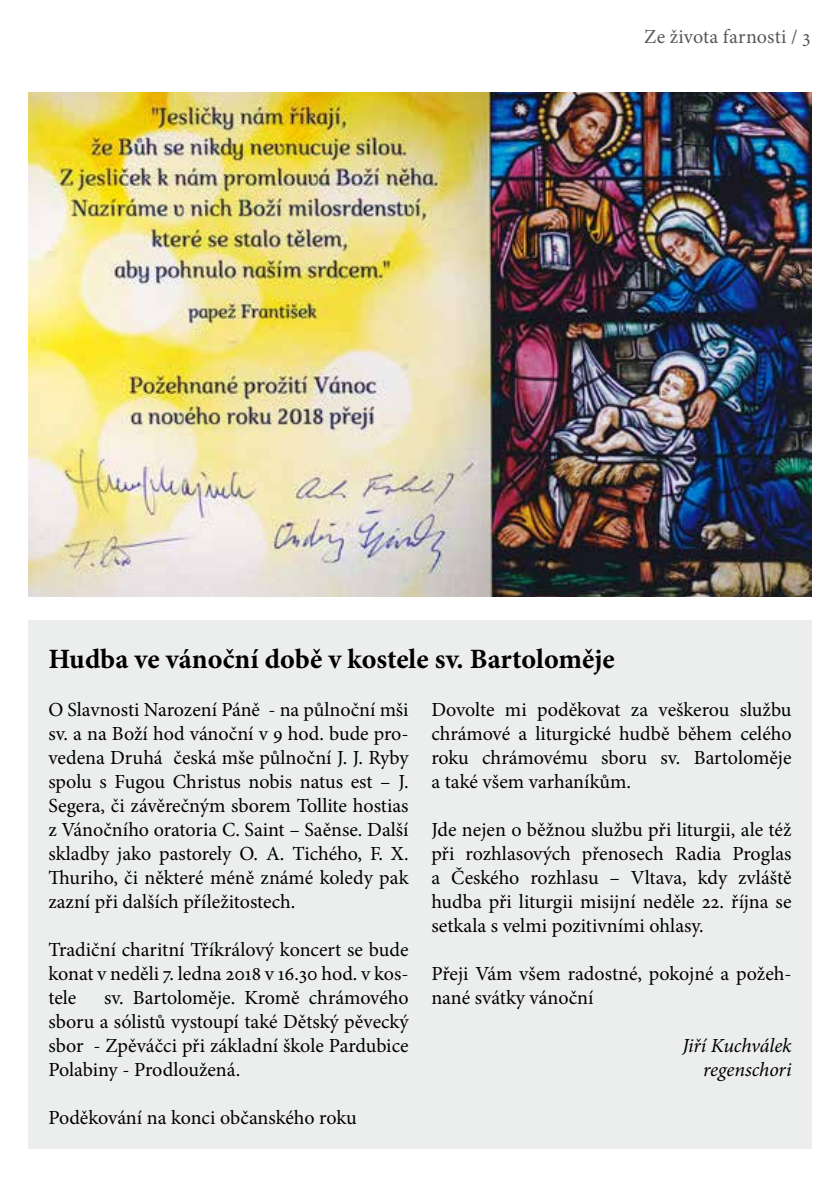
<style>
.page{position:relative;width:840px;height:1191px;background:#fff}
.page>*{position:absolute;margin:0;border:0;box-sizing:border-box;transform-origin:0 0}
.t1{font:700 28px "Minion Pro";color:#000}
.t2{font:20px/24px "Minion Pro";color:#000;text-align:justify}
.t3{font:italic 20px/24px "Minion Pro";letter-spacing:-.01em;color:#000;text-align:right}
.t4{font:20px "Minion Pro";letter-spacing:.005em;color:#58585a}
</style>
<div class="page">
<img style="left:28px;top:92px;width:783px;height:504px">
<div style="left:28px;top:620px;width:783px;height:529px;background:#eceded"></div>
<p class="t4" style="left:644px;top:23px;width:167px">Ze života farnosti / 3</p>
<h1 class="t1" style="left:48px;top:639px;width:567px">Hudba ve vánoční době v kostele sv. Bartoloměje</h1>
<p class="t2" style="left:48px;top:698px;width:361px">O Slavnosti Narození Páně - na půlnoční mši sv. a na Boží hod vánoční v 9 hod. bude pro&shy;vedena Druhá česká mše půlnoční J. J. Ryby spolu s Fugou Christus nobis natus est – J.<br>Segera, či závěrečným sborem Tollite hostias z Vánočního oratoria C. Saint – Saěnse. Další skladby jako pastorely O. A. Tichého, F. X.<br>Thuriho, či některé méně známé koledy pak zazní při dalších příležitostech.</p>
<p class="t2" style="left:48px;top:938px;width:361px">Tradiční charitní Tříkrálový koncert se bude konat v neděli 7. ledna 2018 v 16.30 hod. v kos&shy;tele</p>
<p class="t2" style="left:431px;top:698px;width:361px">Dovolte mi poděkovat za veškerou službu chrámové a liturgické hudbě během celého roku chrámovému sboru sv. Bartoloměje a také všem varhaníkům.</p>
<p class="t2" style="left:431px;top:818px;width:361px">Jde nejen o běžnou službu při liturgii, ale též při rozhlasových přenosech Radia Proglas a Českého rozhlasu – Vltava, kdy zvláště hudba při liturgii misijní neděle 22. října se setkala s velmi pozitivními ohlasy.</p>
<p class="t2" style="left:431px;top:962px;width:361px">Přeji Vám všem radostné, pokojné a požeh&shy;nané svátky vánoční</p>
<p class="t3" style="left:682px;top:1034px;width:111px">Jiří Kuchválek regenschori</p>
<p class="t2" style="left:48px;top:986px;width:361px;text-indent:56px">sv. Bartoloměje. Kromě chrámového sboru a sólistů vystoupí také Dětský pěvecký sbor - Zpěváčci při základní škole Pardubice Polabiny - Prodloužená.</p>
<p class="t2" style="left:48px;top:1106px;width:310px">Poděkování na konci občanského roku</p>
</div>
